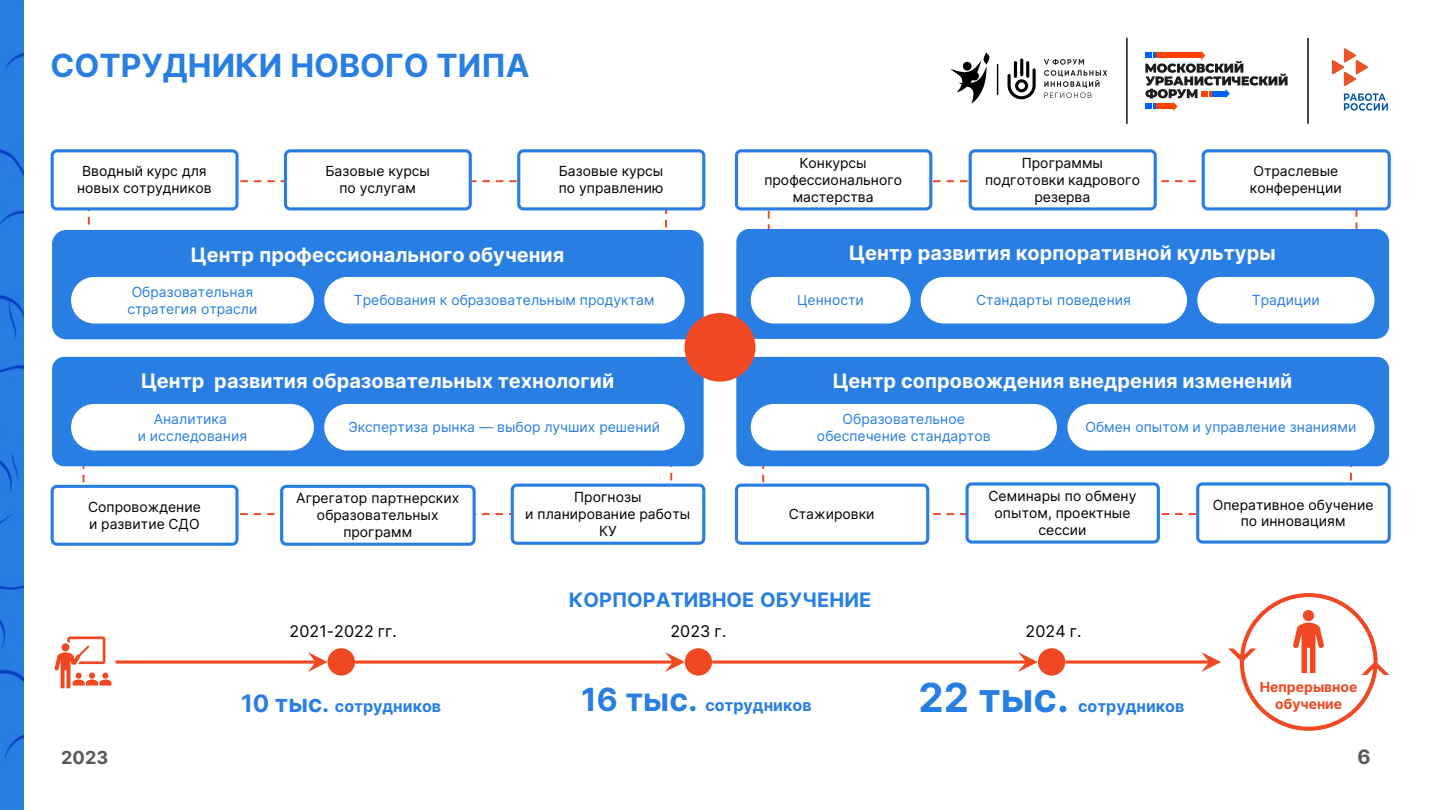
<style>
.page{position:relative;width:1440px;height:810px;background:#fff}
.page>*{position:absolute;margin:0;border:0;box-sizing:border-box;transform-origin:0 0}
.t1{font:700 40px "Inter";color:#287ee2}
.t2{font:700 32px "Inter";color:#287ee2}
.t3{font:700 20px "Inter";color:#fff}
.t4{font:700 20px "Inter";color:#287ee2}
.t5{font:700 20px "Inter";color:#595959}
.t6{font:700 18px "Inter";color:#595959}
.t7{font:700 16px "Inter";letter-spacing:-.005em;color:#287ee2}
.t8{font:16px "Inter";letter-spacing:.005em;color:#000}
.t9{font:14px/16.8px "Inter";letter-spacing:.005em;color:#000;text-align:center}
.t10{font:14px/16.8px "Inter";letter-spacing:.005em;color:#287ee2;text-align:center}
.t11{font:700 14px/16.8px "Inter";letter-spacing:.005em;color:#ef4823;text-align:center}
.s1{font-size:24px}
.s2{font-size:32px}
</style>
<div class="page">
<hr style="left:1126px;top:38px;width:2px;height:86px;background:#231f20">
<svg style="left:1044px;top:59px;width:63px;height:39px"></svg>
<hr style="left:997px;top:64px;width:1px;height:31px;background:#000">
<svg style="left:1008px;top:68px;width:28px;height:31px"></svg>
<hr style="left:1014px;top:61px;width:3px;height:17px;background:#000;border-radius:2px">
<hr style="left:1026px;top:61px;width:3px;height:17px;background:#000;border-radius:2px">
<hr style="left:1020px;top:59px;width:3px;height:17px;background:#000;border-radius:2px">
<svg style="left:950px;top:52px;width:40px;height:52px"></svg>
<svg style="left:1145px;top:51px;width:143px;height:60px"></svg>
<svg style="left:1332px;top:48px;width:36px;height:38px"></svg>
<svg style="left:1344px;top:93px;width:44px;height:18px"></svg>
<hr style="left:1307px;top:38px;width:2px;height:86px;background:#000">
<div style="left:0;top:0;width:24px;height:810px;background:#287ee1"></div>
<div style="left:1240px;top:593px;width:138px;height:138px;border:4px solid #ef4823;border-radius:50%"></div>
<svg style="left:55px;top:636px;width:56px;height:52px"></svg>
<div style="left:1303px;top:610px;width:11px;height:11px;background:#ef4823;border-radius:50%"></div>
<svg style="left:1293px;top:623px;width:31px;height:50px"></svg>
<svg style="left:116px;top:660px;width:192px;height:4px"></svg>
<svg style="left:308px;top:652px;width:20px;height:20px"></svg>
<div style="left:685px;top:648px;width:27px;height:28px;background:#ef4823;border-radius:50%"></div>
<div style="left:328px;top:648px;width:27px;height:28px;background:#ef4823;border-radius:50%"></div>
<div style="left:1038px;top:648px;width:27px;height:28px;background:#ef4823;border-radius:50%"></div>
<svg style="left:355px;top:660px;width:310px;height:4px"></svg>
<svg style="left:665px;top:652px;width:20px;height:20px"></svg>
<svg style="left:712px;top:660px;width:306px;height:4px"></svg>
<svg style="left:1018px;top:652px;width:20px;height:20px"></svg>
<svg style="left:1361px;top:661px;width:28px;height:14px"></svg>
<svg style="left:1228px;top:648px;width:28px;height:14px"></svg>
<svg style="left:1065px;top:660px;width:136px;height:4px"></svg>
<svg style="left:1201px;top:652px;width:20px;height:20px"></svg>
<div style="left:736px;top:229px;width:653px;height:110px;background:#287ee2;border-radius:13px"></div>
<div style="left:52px;top:357px;width:652px;height:109px;background:#287ee2;border-radius:12px"></div>
<div style="left:736px;top:357px;width:653px;height:109px;background:#287ee2;border-radius:12px"></div>
<div style="left:52px;top:230px;width:652px;height:109px;background:#287ee2;border-radius:14px"></div>
<div style="left:71px;top:277px;width:243px;height:47px;background:#fff;border-radius:23px"></div>
<div style="left:324px;top:277px;width:361px;height:47px;background:#fff;border-radius:23px"></div>
<div style="left:71px;top:404px;width:243px;height:46px;background:#fff;border-radius:23px"></div>
<div style="left:324px;top:404px;width:361px;height:46px;background:#fff;border-radius:23px"></div>
<div style="left:751px;top:277px;width:160px;height:47px;background:#fff;border-radius:23px"></div>
<div style="left:921px;top:277px;width:266px;height:47px;background:#fff;border-radius:23px"></div>
<div style="left:1197px;top:277px;width:177px;height:47px;background:#fff;border-radius:23px"></div>
<div style="left:751px;top:404px;width:306px;height:46px;background:#fff;border-radius:23px"></div>
<div style="left:1068px;top:404px;width:306px;height:46px;background:#fff;border-radius:23px"></div>
<div style="left:51px;top:149px;width:188px;height:61px;background:#fff;border:3px solid #287ee2;border-radius:5px"></div>
<div style="left:284px;top:149px;width:188px;height:61px;background:#fff;border:3px solid #287ee2;border-radius:5px"></div>
<div style="left:517px;top:149px;width:188px;height:61px;background:#fff;border:3px solid #287ee2;border-radius:5px"></div>
<div style="left:735px;top:149px;width:197px;height:61px;background:#fff;border:3px solid #287ee2;border-radius:5px"></div>
<div style="left:969px;top:149px;width:188px;height:61px;background:#fff;border:3px solid #287ee2;border-radius:5px"></div>
<div style="left:1202px;top:149px;width:189px;height:61px;background:#fff;border:3px solid #287ee2;border-radius:5px"></div>
<div style="left:51px;top:485px;width:188px;height:61px;background:#fff;border:3px solid #287ee2;border-radius:5px"></div>
<div style="left:280px;top:485px;width:196px;height:61px;background:#fff;border:3px solid #287ee2;border-radius:5px"></div>
<div style="left:511px;top:484px;width:194px;height:61px;background:#fff;border:3px solid #287ee2;border-radius:5px"></div>
<div style="left:735px;top:484px;width:194px;height:61px;background:#fff;border:3px solid #287ee2;border-radius:5px"></div>
<div style="left:966px;top:482px;width:194px;height:62px;background:#fff;border:3px solid #287ee2;border-radius:5px"></div>
<div style="left:1196px;top:482px;width:195px;height:62px;background:#fff;border:3px solid #287ee2;border-radius:5px"></div>
<div style="left:684px;top:313px;width:72px;height:69px;background:#ef4823;border-radius:50%"></div>
<p class="t2" style="left:50px;top:42px;width:481px">СОТРУДНИКИ НОВОГО ТИПА</p>
<p class="t9" style="left:77px;top:163px;width:136px">Вводный курс для новых сотрудников</p>
<p class="t9" style="left:326px;top:163px;width:106px">Базовые курсы по услугам</p>
<p class="t9" style="left:559px;top:163px;width:106px;text-align:left">Базовые курсы по управлению</p>
<p class="t9" style="left:764px;top:154px;width:139px">Конкурсы профессионального мастерства</p>
<p class="t9" style="left:985px;top:154px;width:156px">Программы подготовки кадрового резерва</p>
<p class="t9" style="left:1250px;top:163px;width:93px;text-align:left">Отраслевые конференции</p>
<p class="t3" style="left:191px;top:240px;width:375px">Центр профессионального обучения</p>
<p class="t10" style="left:127px;top:283px;width:131px">Образовательная стратегия отрасли</p>
<p class="t10" style="left:354px;top:292px;width:302px">Требования к образовательным продуктам</p>
<p class="t3" style="left:849px;top:239px;width:428px">Центр развития корпоративной культуры</p>
<p class="t10" style="left:797px;top:292px;width:68px">Ценности</p>
<p class="t10" style="left:976px;top:292px;width:156px">Стандарты поведения</p>
<p class="t10" style="left:1252px;top:292px;width:69px">Традиции</p>
<p class="t3" style="left:141px;top:366px;width:475px">Центр развития образовательных технологий</p>
<p class="t3" style="left:833px;top:366px;width:461px">Центр сопровождения внедрения изменений</p>
<p class="t10" style="left:138px;top:410px;width:111px">Аналитика<br>и исследования</p>
<p class="t10" style="left:348px;top:418px;width:313px">Экспертиза рынка — выбор лучших решений</p>
<p class="t9" style="left:88px;top:498px;width:114px;text-align:left">Сопровождение и развитие СДО</p>
<p class="t9" style="left:296px;top:490px;width:165px">Агрегатор партнерских образовательных программ</p>
<p class="t9" style="left:525px;top:489px;width:166px">Прогнозы<br>и планирование работы<br>КУ</p>
<p class="t10" style="left:817px;top:410px;width:175px">Образовательное обеспечение стандартов</p>
<p class="t10" style="left:1085px;top:418px;width:272px">Обмен опытом и управление знаниями</p>
<p class="t9" style="left:789px;top:505px;width:87px">Стажировки</p>
<p class="t9" style="left:989px;top:487px;width:149px">Семинары по обмену опытом, проектные сессии</p>
<p class="t9" style="left:1213px;top:496px;width:162px">Оперативное обучение по инновациям</p>
<p class="t4" style="left:569px;top:585px;width:304px">КОРПОРАТИВНОЕ ОБУЧЕНИЕ</p>
<p class="t8" style="left:290px;top:620px;width:109px">2021-2022 гг.</p>
<p class="t8" style="left:670px;top:620px;width:58px">2023 г.</p>
<p class="t8" style="left:1026px;top:620px;width:58px">2024 г.</p>
<p class="t7" style="left:241px;top:695px;width:202px"><span class="s1">10 тыс.</span> сотрудников</p>
<p class="t7" style="left:581px;top:694px;width:232px"><span class="s2">16 тыс.</span> сотрудников</p>
<p class="t1" style="left:919px;top:668px;width:152px">22 тыс.</p>
<p class="t7" style="left:1078px;top:694px;width:108px">сотрудников</p>
<p class="t11" style="left:1260px;top:678px;width:99px">Непрерывное обучение</p>
<p class="t6" style="left:61px;top:745px;width:48px">2023</p>
<h3 class="t5" style="left:1358px;top:742px;width:15px">6</h3>
</div>
